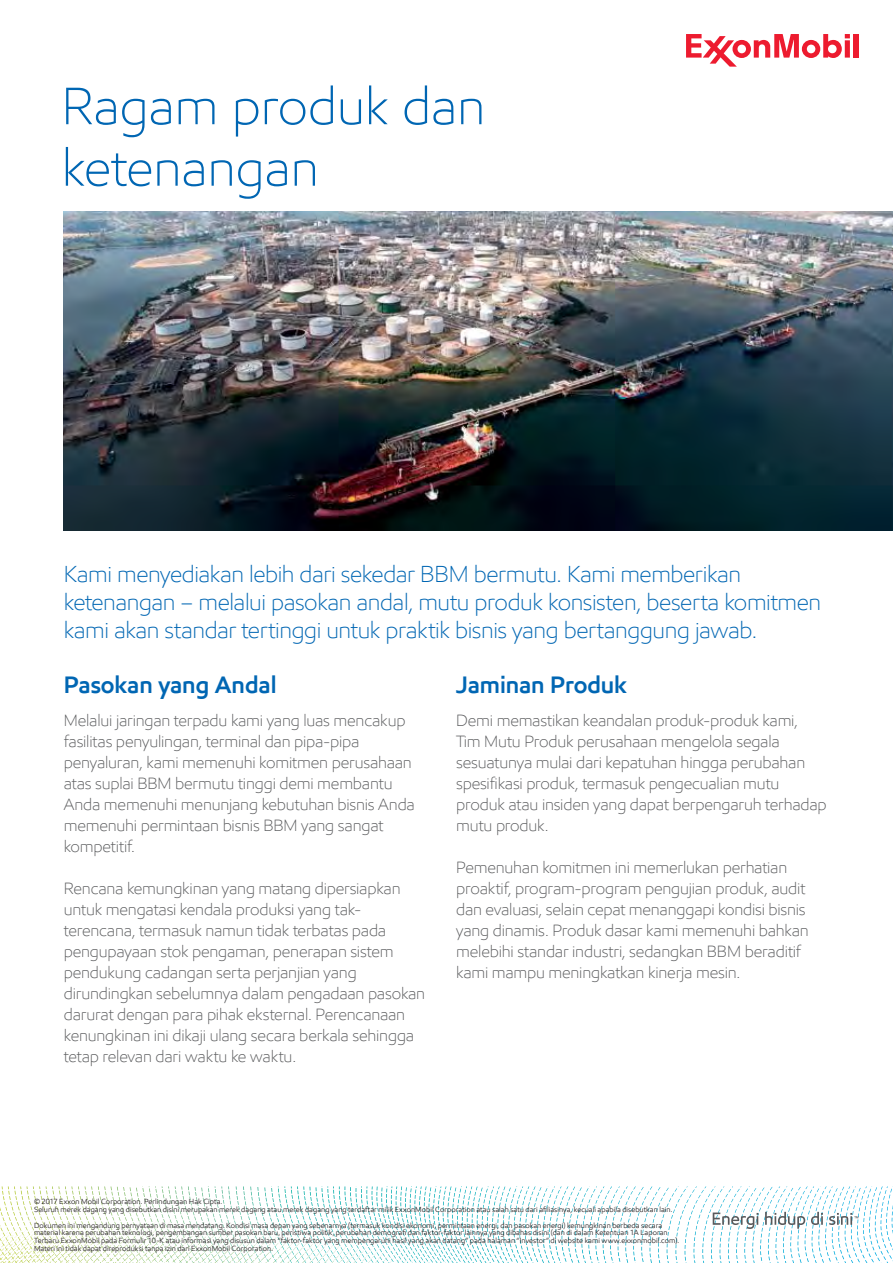
<style>
.page{position:relative;width:893px;height:1263px;background:#fff}
.page>*{position:absolute;margin:0;border:0;box-sizing:border-box;transform-origin:0 0}
.t1{font:300 52.5px/61.5px "E Mprint";letter-spacing:-.005em;color:#0066b3}
.t2{font:600 24px "E Mprint";letter-spacing:-.005em;color:#0066b3}
.t3{font:300 23.4px/28px "E Mprint";letter-spacing:-.015em;color:#0066b3}
.t4{font:300 16.5px/21px "E Mprint";letter-spacing:-.01em;color:#58595b}
.t5{font:7.5px/7.8px "E Mprint";letter-spacing:.005em;color:#231f20}
</style>
<div class="page">
<img style="left:64px;top:211px;width:829px;height:320px">
<svg style="left:704px;top:1186px;width:189px;height:3px"></svg>
<div style="left:30px;top:1194px;width:653px;height:62px;background:#fff;opacity:.75"></div>
<svg style="left:713px;top:1212px;width:45px;height:17px"></svg>
<svg style="left:765px;top:1212px;width:40px;height:17px"></svg>
<svg style="left:811px;top:1212px;width:12px;height:13px"></svg>
<svg style="left:829px;top:1213px;width:29px;height:12px"></svg>
<div style="left:854px;top:34px;width:5px;height:24px;background:#ed1b2f"></div>
<svg style="left:686px;top:34px;width:164px;height:33px"></svg>
<h1 class="t1" style="left:62px;top:75px;width:425px">Ragam produk dan ketenangan</h1>
<p class="t3" style="left:64px;top:559px;width:759px">Kami menyediakan lebih dari sekedar BBM bermutu. Kami memberikan ketenangan – melalui pasokan andal, mutu produk konsisten, beserta komitmen kami akan standar tertinggi untuk praktik bisnis yang bertanggung jawab.</p>
<h2 class="t2" style="left:64px;top:670px;width:214px">Pasokan yang Andal</h2>
<h2 class="t2" style="left:456px;top:670px;width:172px">Jaminan Produk</h2>
<p class="t4" style="left:64px;top:710px;width:353px">Melalui jaringan terpadu kami yang luas mencakup fasilitas penyulingan, terminal dan pipa-pipa penyaluran, kami memenuhi komitmen perusahaan atas suplai BBM bermutu tinggi demi membantu Anda memenuhi menunjang kebutuhan bisnis Anda memenuhi permintaan bisnis BBM yang sangat kompetitif.</p>
<p class="t4" style="left:64px;top:878px;width:363px">Rencana kemungkinan yang matang dipersiapkan untuk mengatasi kendala produksi yang tak&shy;terencana, termasuk namun tidak terbatas pada pengupayaan stok pengaman, penerapan sistem pendukung cadangan serta perjanjian yang dirundingkan sebelumnya dalam pengadaan pasokan darurat dengan para pihak eksternal. Perencanaan kenungkinan ini dikaji ulang secara berkala sehingga tetap relevan dari waktu ke waktu.</p>
<p class="t4" style="left:456px;top:710px;width:372px">Demi memastikan keandalan produk-produk kami,<br>Tim Mutu Produk perusahaan mengelola segala sesuatunya mulai dari kepatuhan hingga perubahan spesifikasi produk, termasuk pengecualian mutu produk atau insiden yang dapat berpengaruh terhadap mutu produk.</p>
<p class="t4" style="left:456px;top:857px;width:354px">Pemenuhan komitmen ini memerlukan perhatian proaktif, program-program pengujian produk, audit dan evaluasi, selain cepat menanggapi kondisi bisnis yang dinamis. Produk dasar kami memenuhi bahkan melebihi standar industri, sedangkan BBM beraditif kami mampu meningkatkan kinerja mesin.</p>
<p class="t5" style="left:34px;top:1197px;width:640px">© 2017 Exxon Mobil Corporation. Perlindungan Hak Cipta.<br>Seluruh merek dagang yang disebutkan disini merupakan merek dagang atau merek dagang yang terdaftar milik ExxonMobil Corporation atau salah satu dari afiliasinya, kecuali apabila disebutkan lain.</p>
<p class="t5" style="left:34px;top:1221px;width:647px">Dokumen ini mengandung pernyataan di masa mendatang. Kondisi masa depan yang sebenarnya (termasuk kondisi ekonomi, permintaan energi, dan pasokan energi) kemungkinan berbeda secara material karena perubahan teknologi, pengembangan sumber pasokan baru, peristiwa politik, perubahan demografi dan faktor-faktor lainnya yang dibahas disini (dan di dalam Ketentuan 1A Laporan Terbaru ExxonMobil pada Formulir 10-K atau informasi yang disusun dalam “faktor-faktor yang mempengaruhi hasil yang akan datang” pada halaman “Investor” di website kami www.exxonmobil.com).<br>Materi ini tidak dapat direproduksi tanpa izin dari ExxonMobil Corporation.</p>
</div>
